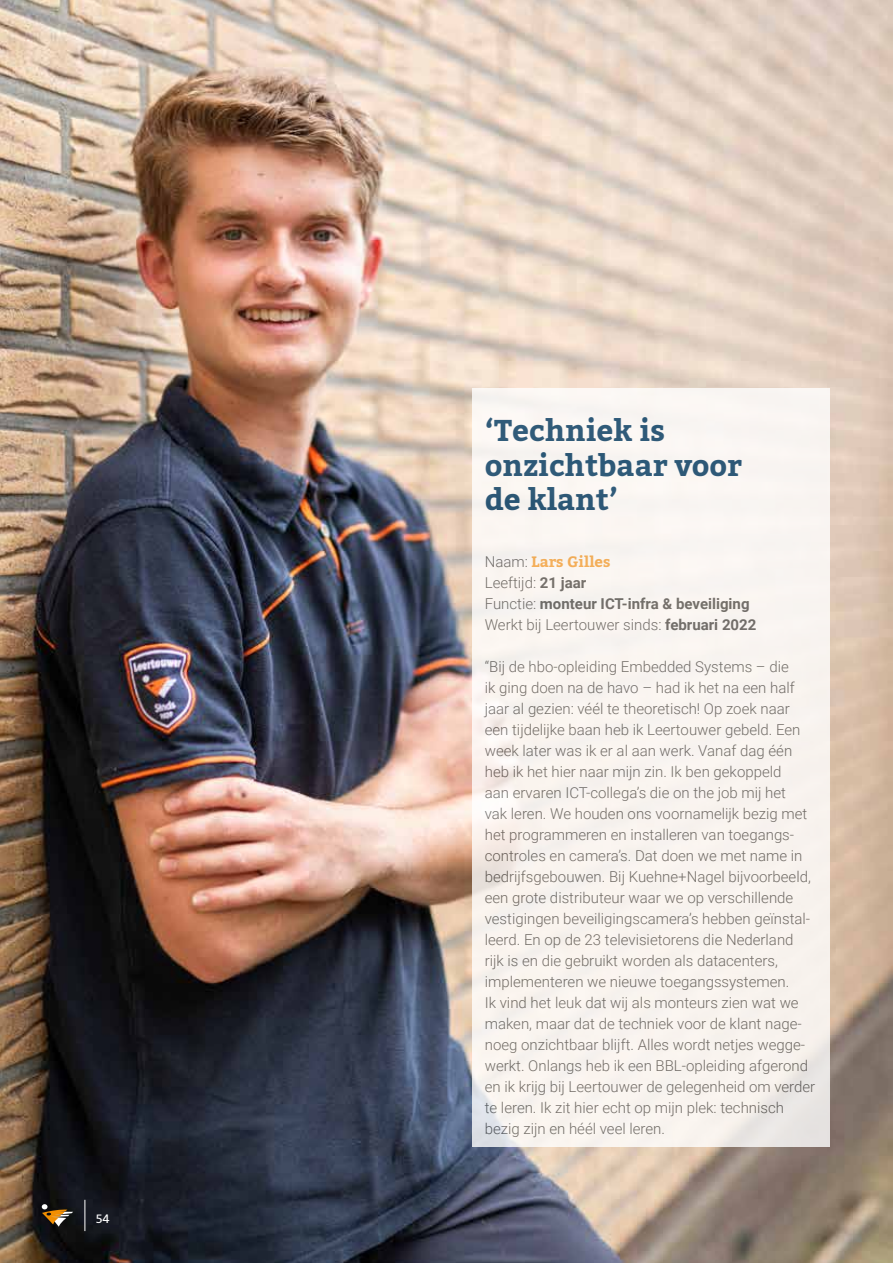
<style>
.page{position:relative;width:893px;height:1263px;background:#fff}
.page>*{position:absolute;margin:0;border:0;box-sizing:border-box;transform-origin:0 0}
.t1{font:700 30px/34.5px "Kadwa";color:#003b65}
.t2{font:300 15px/21px "Roboto";color:#575756}
.t3{font:700 15px/21px "Roboto";color:#575756}
.t4{font:700 15px "Kadwa";color:#f7a641}
.t5{font:12px "Kadwa";color:#fff}
.s1{font-family:"Roboto";font-weight:300;color:#575756}
.s2{font-weight:300}
</style>
<div class="page">
<img style="left:0;top:0;width:893px;height:1263px">
<div style="left:472px;top:388px;width:357px;height:759px;background:#f9f4f0"></div>
<svg style="left:42px;top:1204px;width:31px;height:23px"></svg>
<hr style="left:85px;top:1200px;width:1px;height:31px;background:#fff">
<p class="t5" style="left:96px;top:1212px;width:15px">54</p>
<h1 class="t1" style="left:485px;top:413px;width:259px">‘Techniek is onzichtbaar voor de klant’</h1>
<p class="t4" style="left:485px;top:553px;width:127px"><span class="s1">Naam:</span> Lars Gilles</p>
<p class="t3" style="left:485px;top:572px;width:273px"><span class="s2">Leeftijd:</span> 21 jaar<br><span class="s2">Functie:</span> monteur ICT-infra &amp; beveiliging<br><span class="s2">Werkt bij Leertouwer sinds:</span> februari 2022</p>
<p class="t2" style="left:485px;top:656px;width:332px">“Bij de hbo-opleiding Embedded Systems – die<br>ik ging doen na de havo – had ik het na een half jaar al gezien: véél te theoretisch! Op zoek naar een tijdelijke baan heb ik Leertouwer gebeld. Een week later was ik er al aan werk. Vanaf dag één heb ik het hier naar mijn zin. Ik ben gekoppeld<br>aan ervaren ICT-collega’s die on the job mij het<br>vak leren. We houden ons voornamelijk bezig met het programmeren en installeren van toegangs&shy;controles en camera’s. Dat doen we met name in bedrijfsgebouwen. Bij Kuehne+Nagel bijvoorbeeld, een grote distributeur waar we op verschillende vestigingen beveiligingscamera’s hebben geïnstal&shy;leerd. En op de 23 televisietorens die Nederland rijk is en die gebruikt worden als datacenters, implementeren we nieuwe toegangssystemen.<br>Ik vind het leuk dat wij als monteurs zien wat we maken, maar dat de techniek voor de klant nage&shy;noeg onzichtbaar blijft. Alles wordt netjes wegge&shy;werkt. Onlangs heb ik een BBL-opleiding afgerond en ik krijg bij Leertouwer de gelegenheid om verder te leren. Ik zit hier echt op mijn plek: technisch bezig zijn en héél veel leren.</p>
</div>
